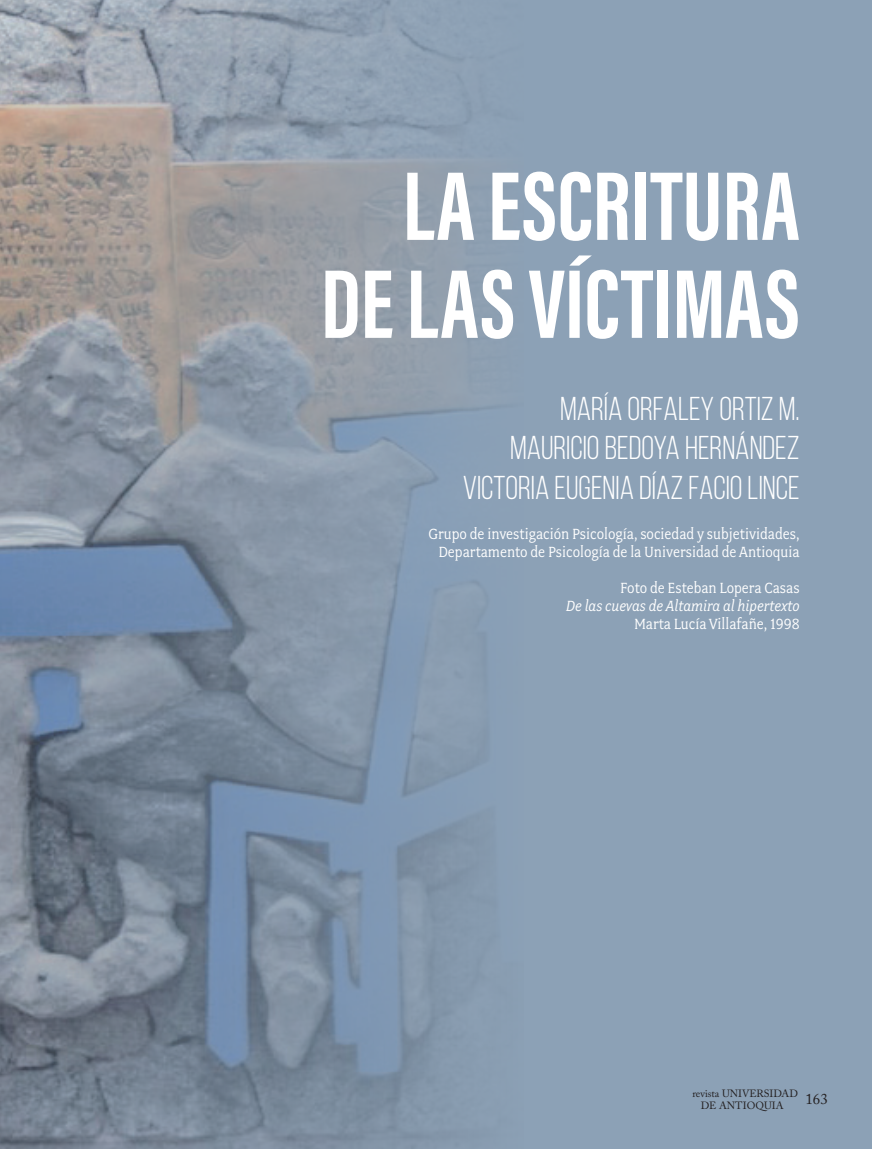
<style>
.page{position:relative;width:872px;height:1149px;background:#fff}
.page>*{position:absolute;margin:0;border:0;box-sizing:border-box;transform-origin:0 0}
.t1{font:700 100.5px/97.9px "Acumin Pro Extra Cond";color:#fff;text-align:right}
.t2{font:33px/39.6px "Bebas Neue";color:#fff;text-align:right}
.t3{font:16.5px/18px "Fairplex Narrow OT";color:#fff;text-align:center}
.t4{font:italic 16.5px "Fairplex Narrow OT";color:#fff}
.t5{font:15px "Adobe Caslon Pro";color:#231f20}
.t6{font:10.5px/12.6px "Adobe Caslon Pro";color:#231f20;text-align:center}
</style>
<div class="page">
<div style="left:0;top:0;width:872px;height:1148px;background:#8ca1b6"></div>
<img style="left:0;top:0;width:490px;height:1148px">
<h1 class="t1" style="left:321px;top:156px;width:480px">LA ESCRITURA<br>DE LAS VÍCTIMAS</h1>
<h2 class="t2" style="left:463px;top:388px;width:338px">MARÍA ORFALEY ORTIZ M.<br>MAURICIO BEDOYA HERNÁNDEZ<br>VICTORIA EUGENIA DÍAZ FACIO LINCE</h2>
<p class="t3" style="left:428px;top:525px;width:373px">Grupo de investigación Psicología, sociedad y subjetividades,<br>Departamento de Psicología de la Universidad de Antioquia</p>
<p class="t3" style="left:620px;top:579px;width:181px">Foto de Esteban Lopera Casas</p>
<p class="t4" style="left:566px;top:596px;width:235px">De las cuevas de Altamira al hipertexto</p>
<p class="t3" style="left:634px;top:615px;width:167px">Marta Lucía Villafañe, 1998</p>
<p class="t6" style="left:692px;top:1086px;width:107px">revista UNIVERSIDAD<br>DE ANTIOQUIA</p>
<p class="t5" style="left:805px;top:1090px;width:24px">163</p>
</div>
